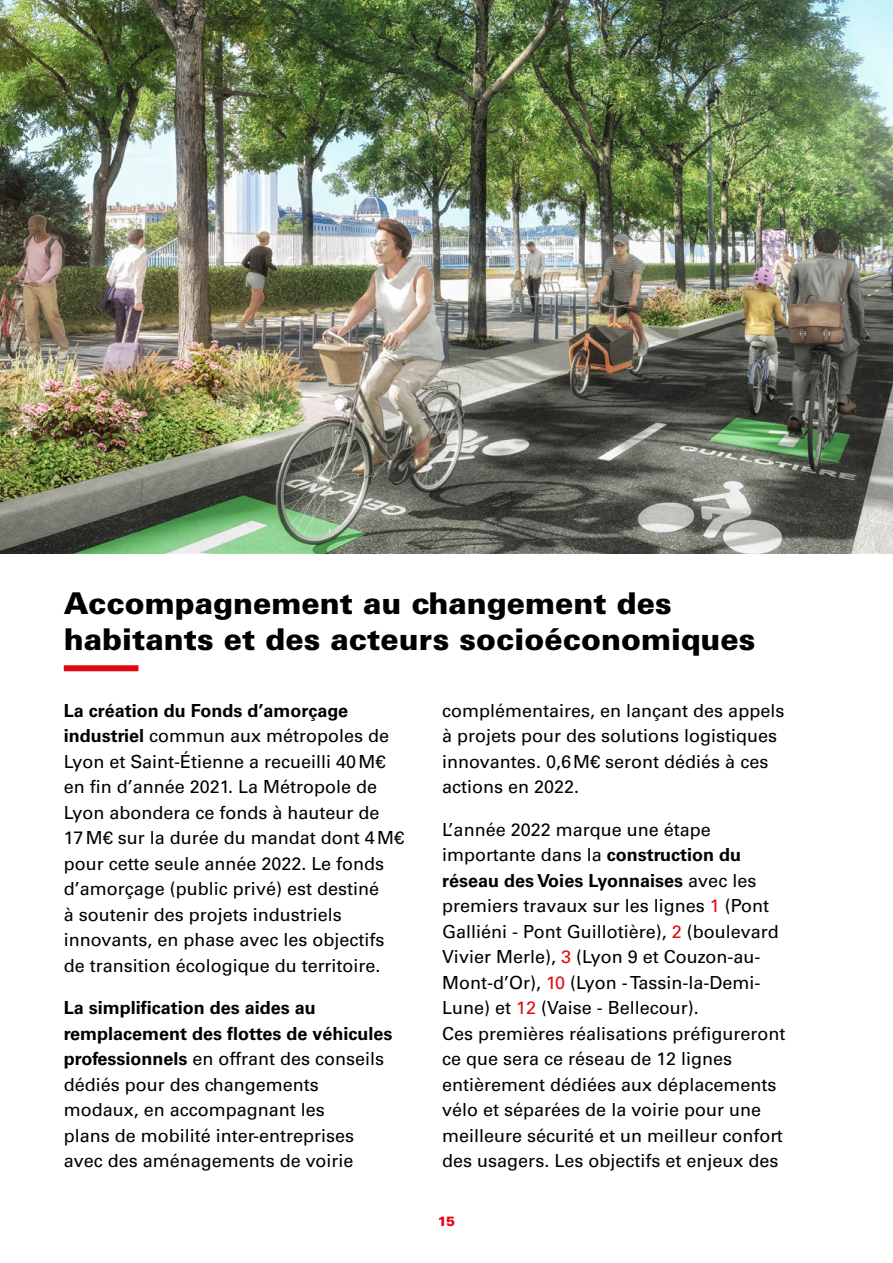
<style>
.page{position:relative;width:893px;height:1263px;background:#fff}
.page>*{position:absolute;margin:0;border:0;box-sizing:border-box;transform-origin:0 0}
.H1_BIS{font:900 30px/36px "Univers";color:#000}
.t1{font:18px/25.5px "Univers";color:#000}
.t2{font:900 13.5px "Univers";color:#e30613}
.s1{font-weight:700}
.s2{color:#e30613}
</style>
<div class="page">
<div style="left:64px;top:665px;width:74px;height:6px;background:#e30613"></div>
<img style="left:0;top:0;width:893px;height:554px">
<p class="H1_BIS" style="left:64px;top:585px;width:693px">Accompagnement au changement des habitants et des acteurs socioéconomiques</p>
<p class="t1" style="left:64px;top:698px;width:342px"><span class="s1">La création du Fonds d’amorçage industriel</span> commun aux métropoles de Lyon et Saint-Étienne a recueilli 40M€ en fin d’année 2021. La Métropole de Lyon abondera ce fonds à hauteur de 17M€ sur la durée du mandat dont 4M€ pour cette seule année 2022. Le fonds d’amorçage (public privé) est destiné<br>à soutenir des projets industriels innovants, en phase avec les objectifs de transition écologique du territoire.</p>
<p class="t1" style="left:64px;top:995px;width:330px"><span class="s1">La simplification des aides au remplacement des flottes de véhicules professionnels</span> en offrant des conseils dédiés pour des changements modaux, en accompagnant les<br>plans de mobilité inter-entreprises avec des aménagements de voirie</p>
<p class="t1" style="left:442px;top:698px;width:344px">complémentaires, en lançant des appels à projets pour des solutions logistiques innovantes. 0,6M€ seront dédiés à ces actions en 2022.</p>
<p class="t1" style="left:442px;top:817px;width:345px">L’année 2022 marque une étape importante dans la <span class="s1">construction du réseau des Voies Lyonnaises</span> avec les premiers travaux sur les lignes <span class="s2">1</span> (Pont Galliéni - Pont Guillotière), <span class="s2">2</span> (boulevard Vivier Merle), <span class="s2">3</span> (Lyon 9 et Couzon-au-Mont-d’Or), <span class="s2">10</span> (Lyon - Tassin-la-Demi-Lune) et <span class="s2">12</span> (Vaise - Bellecour).<br>Ces premières réalisations préfigureront ce que sera ce réseau de 12 lignes entièrement dédiées aux déplacements vélo et séparées de la voirie pour une meilleure sécurité et un meilleur confort des usagers. Les objectifs et enjeux des</p>
<p class="t2" style="left:438px;top:1212px;width:19px">15</p>
</div>
